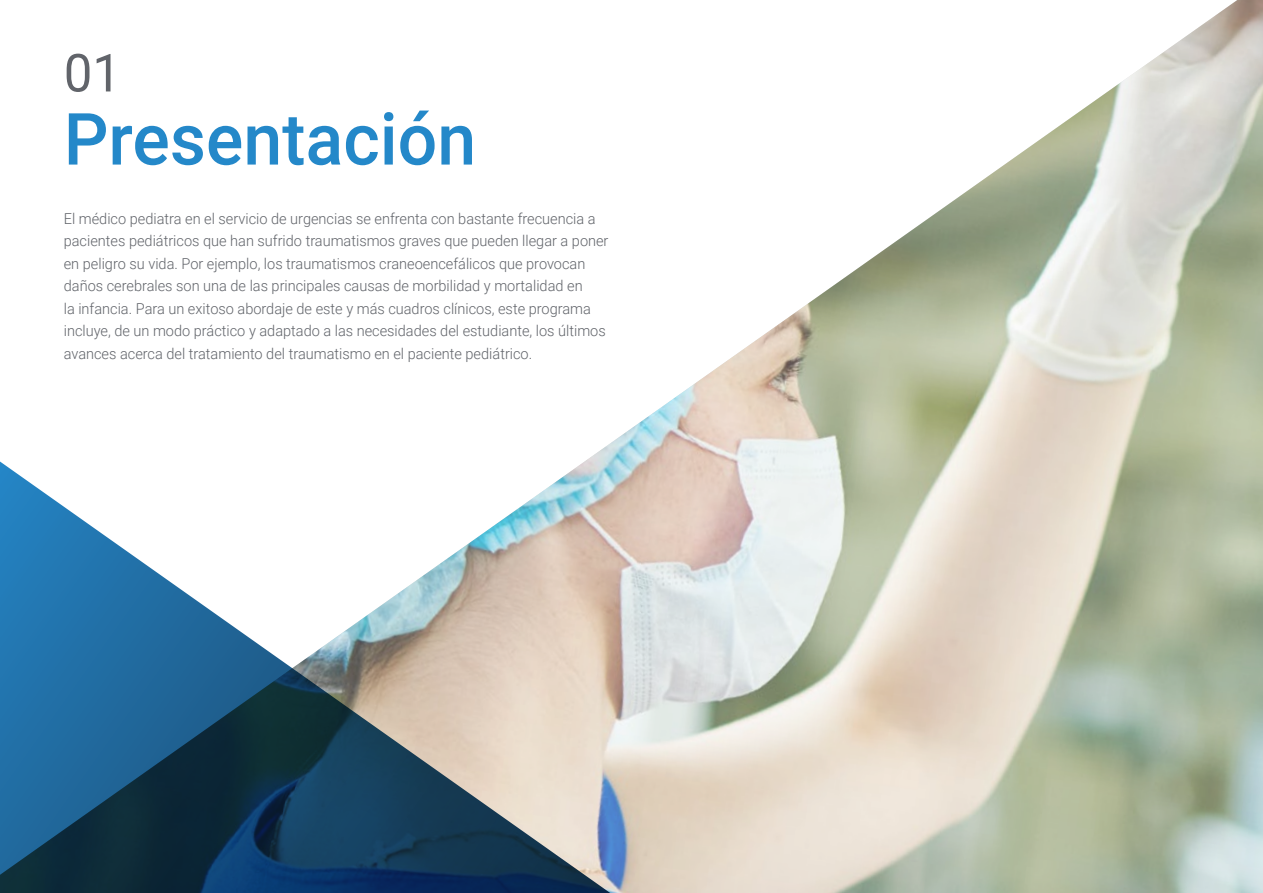
<style>
.page{position:relative;width:1263px;height:893px;background:#fff}
.page>*{position:absolute;margin:0;border:0;box-sizing:border-box;transform-origin:0 0}
.t1{font:500 72px "Roboto";color:#2488c9}
.t2{font:52.5px "Roboto";color:#61646a}
.t3{font:300 15px/22.5px "Roboto";color:#61646a}
</style>
<div class="page">
<img style="left:607px;top:0;width:656px;height:893px">
<svg style="left:0;top:446px;width:640px;height:447px"></svg>
<h2 class="t2" style="left:64px;top:36px;width:59px">01</h2>
<h1 class="t1" style="left:64px;top:89px;width:414px">Presentación</h1>
<p class="t3" style="left:64px;top:207px;width:546px">El médico pediatra en el servicio de urgencias se enfrenta con bastante frecuencia a pacientes pediátricos que han sufrido traumatismos graves que pueden llegar a poner en peligro su vida. Por ejemplo, los traumatismos craneoencefálicos que provocan daños cerebrales son una de las principales causas de morbilidad y mortalidad en<br>la infancia. Para un exitoso abordaje de este y más cuadros clínicos, este programa incluye, de un modo práctico y adaptado a las necesidades del estudiante, los últimos avances acerca del tratamiento del traumatismo en el paciente pediátrico.</p>
</div>
